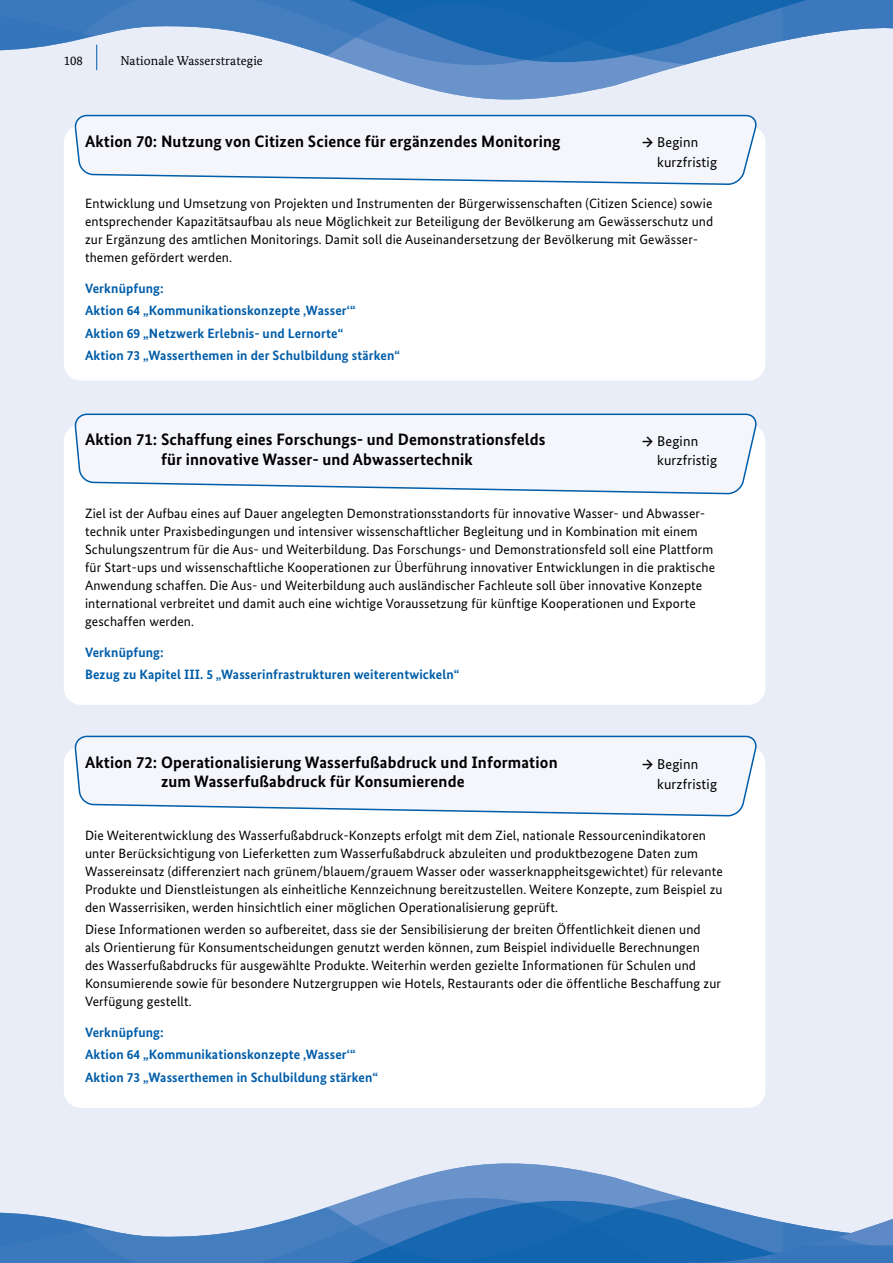
<style>
.page{position:relative;width:893px;height:1263px;background:#e9edf8}
.page>*{position:absolute;margin:0;border:0;box-sizing:border-box;transform-origin:0 0}
.t1{font:700 16.5px/19.5px "Bundes Sans";letter-spacing:.01em;color:#000;text-align:center}
.t2{font:14.25px/19.5px "Bundes Sans";letter-spacing:.01em;color:#000}
.t3{font:13.5px/18px "Bundes Sans";letter-spacing:.01em;color:#000}
.t4{font:700 13.5px "Bundes Sans";letter-spacing:.01em;color:#005da9}
.t5{font:12.75px "Bundes Serif";letter-spacing:.01em;color:#000}
.s1{font-weight:700}
</style>
<div class="page">
<svg style="left:378px;top:1163px;width:278px;height:27px;fill:#6a92cb"></svg>
<svg style="left:0;top:1190px;width:689px;height:73px"></svg>
<svg style="left:378px;top:73px;width:278px;height:27px;fill:#6a92cb"></svg>
<svg style="left:0;top:0;width:893px;height:73px"></svg>
<svg style="left:689px;top:1199px;width:204px;height:64px"></svg>
<div style="left:64px;top:125px;width:701px;height:256px;background:#fff;border-radius:17px"></div>
<div style="left:64px;top:424px;width:701px;height:281px;background:#fff;border-radius:17px"></div>
<svg style="left:75px;top:114px;width:682px;height:71px"></svg>
<svg style="left:75px;top:413px;width:682px;height:82px"></svg>
<div style="left:64px;top:746px;width:701px;height:362px;background:#fff;border-radius:17px"></div>
<svg style="left:75px;top:735px;width:682px;height:82px"></svg>
<p class="t5" style="left:64px;top:53px;width:21px">108</p>
<p class="t5" style="left:120px;top:53px;width:144px">Nationale Wasserstrategie</p>
<h4 class="t1" style="left:85px;top:131px;width:477px">Aktion 70: Nutzung von Citizen Science für ergänzendes Monitoring</h4>
<p class="t2" style="left:657px;top:132px;width:61px;text-indent:-15px"><span class="s1">→</span> Beginn kurzfristig</p>
<p class="t3" style="left:85px;top:194px;width:630px">Entwicklung und Umsetzung von Projekten und Instrumenten der Bürgerwissenschaften (Citizen Science) sowie entsprechender Kapazitätsaufbau als neue Möglichkeit zur Beteiligung der Bevölkerung am Gewässerschutz und zur Ergänzung des amtlichen Monitorings. Damit soll die Auseinandersetzung der Bevölkerung mit Gewässer&shy;themen gefördert werden.</p>
<p class="t4" style="left:85px;top:280px;width:80px">Verknüpfung:</p>
<p class="t4" style="left:85px;top:302px;width:272px">Aktion 64 „Kommunikationskonzepte ‚Wasser‘“</p>
<p class="t4" style="left:85px;top:325px;width:260px">Aktion 69 „Netzwerk Erlebnis- und Lernorte“</p>
<p class="t4" style="left:85px;top:347px;width:317px">Aktion 73 „Wasserthemen in der Schulbildung stärken“</p>
<h4 class="t1" style="left:85px;top:430px;width:462px">Aktion 71: Schaffung eines Forschungs- und Demonstrationsfelds für innovative Wasser- und Abwassertechnik</h4>
<p class="t2" style="left:657px;top:431px;width:61px;text-indent:-15px"><span class="s1">→</span> Beginn kurzfristig</p>
<p class="t3" style="left:85px;top:504px;width:631px">Ziel ist der Aufbau eines auf Dauer angelegten Demonstrationsstandorts für innovative Wasser- und Abwasser&shy;technik unter Praxisbedingungen und intensiver wissenschaftlicher Begleitung und in Kombination mit einem Schulungszentrum für die Aus- und Weiterbildung. Das Forschungs- und Demonstrationsfeld soll eine Plattform für Start-ups und wissenschaftliche Kooperationen zur Überführung innovativer Entwicklungen in die praktische Anwendung schaffen. Die Aus- und Weiterbildung auch ausländischer Fachleute soll über innovative Konzepte international verbreitet und damit auch eine wichtige Voraussetzung für künftige Kooperationen und Exporte geschaffen werden.</p>
<p class="t4" style="left:85px;top:644px;width:80px">Verknüpfung:</p>
<p class="t4" style="left:85px;top:666px;width:376px">Bezug zu Kapitel III. 5 „Wasserinfrastrukturen weiterentwickeln“</p>
<h4 class="t1" style="left:161px;top:752px;width:398px;text-align:left;text-indent:-76px">Aktion 72: Operationalisierung Wasserfußabdruck und Information zum Wasserfußabdruck für Konsumierende</h4>
<p class="t2" style="left:657px;top:754px;width:61px;text-indent:-15px"><span class="s1">→</span> Beginn kurzfristig</p>
<p class="t3" style="left:85px;top:826px;width:639px">Die Weiterentwicklung des Wasserfußabdruck-Konzepts erfolgt mit dem Ziel, nationale Ressourcenindikatoren unter Berücksichtigung von Lieferketten zum Wasserfußabdruck abzuleiten und produktbezogene Daten zum Wassereinsatz (differenziert nach grünem/blauem/grauem Wasser oder wasserknappheitsgewichtet) für relevante Produkte und Dienstleistungen als einheitliche Kennzeichnung bereitzustellen. Weitere Konzepte, zum Beispiel zu den Wasserrisiken, werden hinsichtlich einer möglichen Operationalisierung geprüft.</p>
<p class="t3" style="left:85px;top:920px;width:638px">Diese Informationen werden so aufbereitet, dass sie der Sensibilisierung der breiten Öffentlichkeit dienen und<br>als Orientierung für Konsumentscheidungen genutzt werden können, zum Beispiel individuelle Berechnungen des Wasserfußabdrucks für ausgewählte Produkte. Weiterhin werden gezielte Informationen für Schulen und Konsumierende sowie für besondere Nutzergruppen wie Hotels, Restaurants oder die öffentliche Beschaffung zur Verfügung gestellt.</p>
<p class="t4" style="left:85px;top:1024px;width:80px">Verknüpfung:</p>
<p class="t4" style="left:85px;top:1046px;width:272px">Aktion 64 „Kommunikationskonzepte ‚Wasser‘“</p>
<p class="t4" style="left:85px;top:1069px;width:295px">Aktion 73 „Wasserthemen in Schulbildung stärken“</p>
</div>
